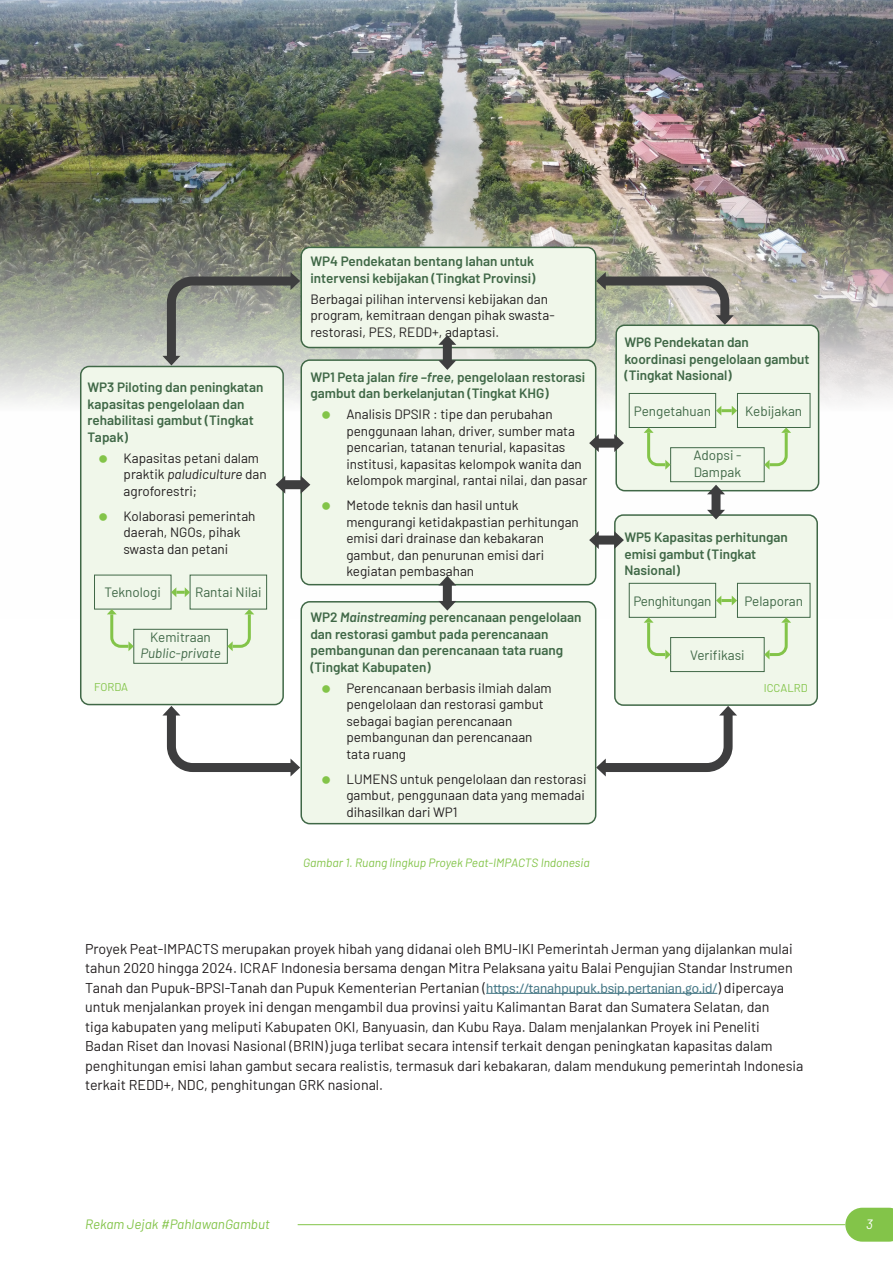
<style>
.page{position:relative;width:893px;height:1263px;background:#fff}
.page>*{position:absolute;margin:0;border:0;box-sizing:border-box;transform-origin:0 0}
.t1{font:14.25px/19.5px "Barlow";color:#231f20}
.t2{font:13.5px/16.5px "Barlow";color:#231f20}
.t3{font:600 13.5px/16.5px "Barlow";color:#406847}
.t4{font:13.5px/16.5px "Barlow";color:#406847}
.t5{font:italic 13.5px "Barlow";color:#83c449}
.t6{font:italic 13.5px/16.5px "Barlow";color:#406847;text-align:center}
.t7{font:13.5px "Barlow";letter-spacing:-.02em;color:#406847}
.t8{font:italic 13.5px "Barlow";color:#fff}
.Figure_title{font:italic 12px "Barlow";color:#83c449}
.t9{font:11.4px "Barlow";color:#83c449}
.s1{font-style:italic}
.s2{font-style:normal}
.s3{font-family:"Aptos Display";color:#467886}
</style>
<div class="page">
<img style="left:0;top:0;width:893px;height:442px">
<div style="left:301px;top:360px;width:295px;height:225px;background:#f0f7ea;border-radius:9px"></div>
<div style="left:300px;top:359px;width:296px;height:226px;border:2px solid #406847;border-radius:9px"></div>
<div style="left:301px;top:247px;width:295px;height:100px;background:#f0f7ea;border-radius:9px"></div>
<div style="left:300px;top:247px;width:296px;height:101px;border:2px solid #406847;border-radius:9px"></div>
<div style="left:301px;top:602px;width:295px;height:222px;background:#f0f7ea;border-radius:9px"></div>
<div style="left:300px;top:601px;width:296px;height:223px;border:2px solid #406847;border-radius:9px"></div>
<div style="left:616px;top:325px;width:203px;height:166px;background:#f0f7ea;border-radius:9px"></div>
<div style="left:615px;top:324px;width:204px;height:167px;border:2px solid #406847;border-radius:9px"></div>
<div style="left:615px;top:515px;width:202px;height:190px;background:#f0f7ea;border-radius:9px"></div>
<div style="left:614px;top:514px;width:204px;height:192px;border:2px solid #406847;border-radius:9px"></div>
<div style="left:81px;top:366px;width:202px;height:338px;background:#f0f7ea;border-radius:9px"></div>
<div style="left:80px;top:366px;width:204px;height:339px;border:2px solid #406847;border-radius:9px"></div>
<div style="left:629px;top:393px;width:87px;height:35px;border:1px solid #406847"></div>
<div style="left:670px;top:447px;width:95px;height:35px;border:1px solid #406847"></div>
<div style="left:737px;top:393px;width:73px;height:35px;border:1px solid #406847"></div>
<svg style="left:644px;top:427px;width:27px;height:43px"></svg>
<svg style="left:764px;top:427px;width:27px;height:43px"></svg>
<svg style="left:716px;top:406px;width:21px;height:10px"></svg>
<div style="left:629px;top:583px;width:87px;height:35px;border:1px solid #406847"></div>
<div style="left:670px;top:637px;width:95px;height:35px;border:1px solid #406847"></div>
<div style="left:737px;top:583px;width:73px;height:35px;border:1px solid #406847"></div>
<svg style="left:644px;top:617px;width:27px;height:42px"></svg>
<svg style="left:764px;top:617px;width:27px;height:42px"></svg>
<svg style="left:716px;top:596px;width:21px;height:9px"></svg>
<div style="left:133px;top:629px;width:95px;height:35px;border:1px solid #406847"></div>
<svg style="left:107px;top:609px;width:27px;height:42px"></svg>
<svg style="left:227px;top:609px;width:27px;height:42px"></svg>
<svg style="left:171px;top:587px;width:19px;height:10px"></svg>
<div style="left:711px;top:491px;width:9px;height:22px;background:#3e3e3f"></div>
<svg style="left:707px;top:510px;width:18px;height:9px"></svg>
<svg style="left:707px;top:485px;width:18px;height:9px"></svg>
<div style="left:443px;top:583px;width:9px;height:21px;background:#3e3e3f"></div>
<svg style="left:438px;top:601px;width:18px;height:10px"></svg>
<svg style="left:438px;top:576px;width:18px;height:9px"></svg>
<div style="left:443px;top:342px;width:9px;height:21px;background:#3e3e3f"></div>
<svg style="left:438px;top:360px;width:18px;height:10px"></svg>
<svg style="left:438px;top:335px;width:18px;height:10px"></svg>
<div style="left:596px;top:439px;width:21px;height:9px;background:#3e3e3f"></div>
<svg style="left:589px;top:434px;width:10px;height:18px"></svg>
<svg style="left:614px;top:434px;width:10px;height:18px"></svg>
<div style="left:282px;top:480px;width:22px;height:9px;background:#3e3e3f"></div>
<svg style="left:276px;top:476px;width:9px;height:18px"></svg>
<svg style="left:301px;top:476px;width:9px;height:18px"></svg>
<div style="left:596px;top:535px;width:21px;height:9px;background:#3e3e3f"></div>
<svg style="left:589px;top:531px;width:10px;height:18px"></svg>
<svg style="left:614px;top:531px;width:10px;height:18px"></svg>
<svg style="left:162px;top:704px;width:140px;height:72px"></svg>
<svg style="left:162px;top:272px;width:140px;height:96px;background:#9fa499"></svg>
<svg style="left:594px;top:272px;width:140px;height:55px;background:#a3a598"></svg>
<svg style="left:594px;top:704px;width:143px;height:72px"></svg>
<hr style="left:486px;top:993px;width:231px;height:1px;background:#467886">
<svg style="left:845px;top:1208px;width:48px;height:34px;background:#8ec959"></svg>
<hr style="left:298px;top:1224px;width:547px;height:1px;background:#83c449">
<p class="t3" style="left:88px;top:378px;width:177px">WP3 Piloting dan peningkatan kapasitas pengelolaan dan rehabilitasi gambut (Tingkat<br>Tapak)</p>
<p class="t2" style="left:124px;top:448px;width:145px">Kapasitas petani dalam praktik <span class="s1">paludiculture</span> dan agroforestri;</p>
<p class="t2" style="left:124px;top:506px;width:134px">Kolaborasi pemerintah daerah, NGOs, pihak swasta dan petani</p>
<p class="t4" style="left:105px;top:583px;width:58px">Teknologi</p>
<p class="t6" style="left:140px;top:627px;width:82px"><span class="s2">Kemitraan<br></span>Public-private</p>
<p class="t4" style="left:195px;top:583px;width:68px">Rantai Nilai</p>
<p class="t9" style="left:94px;top:679px;width:35px">FORDA</p>
<p class="t3" style="left:310px;top:252px;width:227px">WP4 Pendekatan bentang lahan untuk intervensi kebijakan (Tingkat Provinsi)</p>
<p class="t2" style="left:310px;top:290px;width:246px">Berbagai pilihan intervensi kebijakan dan program, kemitraan dengan pihak swasta&shy;restorasi, PES, REDD+, adaptasi.</p>
<p class="t3" style="left:310px;top:368px;width:277px">WP1 Peta jalan <span class="s1">fire –free</span>, pengelolaan restorasi gambut dan berkelanjutan (Tingkat KHG)</p>
<p class="t2" style="left:346px;top:405px;width:242px">Analisis DPSIR : tipe dan perubahan penggunaan lahan, driver, sumber mata pencarian, tatanan tenurial, kapasitas institusi, kapasitas kelompok wanita dan kelompok marginal, rantai nilai, dan pasar</p>
<p class="t2" style="left:346px;top:496px;width:234px">Metode teknis dan hasil untuk mengurangi ketidakpastian perhitungan emisi dari drainase dan kebakaran gambut, dan penurunan emisi dari kegiatan pembasahan</p>
<p class="t3" style="left:310px;top:608px;width:273px">WP2 <span class="s1">Mainstreaming</span> perencanaan pengelolaan dan restorasi gambut pada perencanaan pembangunan dan perencanaan tata ruang (Tingkat Kabupaten)</p>
<p class="t2" style="left:346px;top:678px;width:207px">Perencanaan berbasis ilmiah dalam pengelolaan dan restorasi gambut sebagai bagian perencanaan pembangunan dan perencanaan tata ruang</p>
<p class="t2" style="left:346px;top:769px;width:242px;text-align:justify">LUMENS untuk pengelolaan dan restorasi gambut, penggunaan data yang memadai dihasilkan dari WP1</p>
<p class="Figure_title" style="left:303px;top:854px;width:288px">Gambar 1. Ruang lingkup Proyek Peat-IMPACTS Indonesia</p>
<p class="t3" style="left:624px;top:333px;width:187px">WP6 Pendekatan dan koordinasi pengelolaan gambut (Tingkat Nasional)</p>
<p class="t4" style="left:634px;top:402px;width:79px">Pengetahuan</p>
<p class="t4" style="left:693px;top:446px;width:50px">Adopsi -<br>Dampak</p>
<p class="t4" style="left:745px;top:402px;width:58px">Kebijakan</p>
<p class="t3" style="left:624px;top:528px;width:165px">WP5 Kapasitas perhitungan emisi gambut (Tingkat<br>Nasional)</p>
<p class="t7" style="left:633px;top:591px;width:80px">Penghitungan</p>
<p class="t4" style="left:744px;top:591px;width:60px">Pelaporan</p>
<p class="t4" style="left:690px;top:646px;width:56px">Verifikasi</p>
<p class="t9" style="left:764px;top:679px;width:45px">ICCALRD</p>
<p class="t1" style="left:85px;top:938px;width:720px">Proyek Peat-IMPACTS merupakan proyek hibah yang didanai oleh BMU-IKI Pemerintah Jerman yang dijalankan mulai tahun 2020 hingga 2024. ICRAF Indonesia bersama dengan Mitra Pelaksana yaitu Balai Pengujian Standar Instrumen Tanah dan Pupuk-BPSI-Tanah dan Pupuk Kementerian Pertanian (<span class="s3">https://tanahpupuk.bsip.pertanian.go.id/</span>) dipercaya untuk menjalankan proyek ini dengan mengambil dua provinsi yaitu Kalimantan Barat dan Sumatera Selatan, dan<br>tiga kabupaten yang meliputi Kabupaten OKI, Banyuasin, dan Kubu Raya. Dalam menjalankan Proyek ini Peneliti<br>Badan Riset dan Inovasi Nasional (BRIN) juga terlibat secara intensif terkait dengan peningkatan kapasitas dalam penghitungan emisi lahan gambut secara realistis, termasuk dari kebakaran, dalam mendukung pemerintah Indonesia terkait REDD+, NDC, penghitungan GRK nasional.</p>
<p class="t5" style="left:85px;top:1214px;width:186px">Rekam Jejak #PahlawanGambut</p>
<p class="t8" style="left:866px;top:1214px;width:8px">3</p>
</div>
